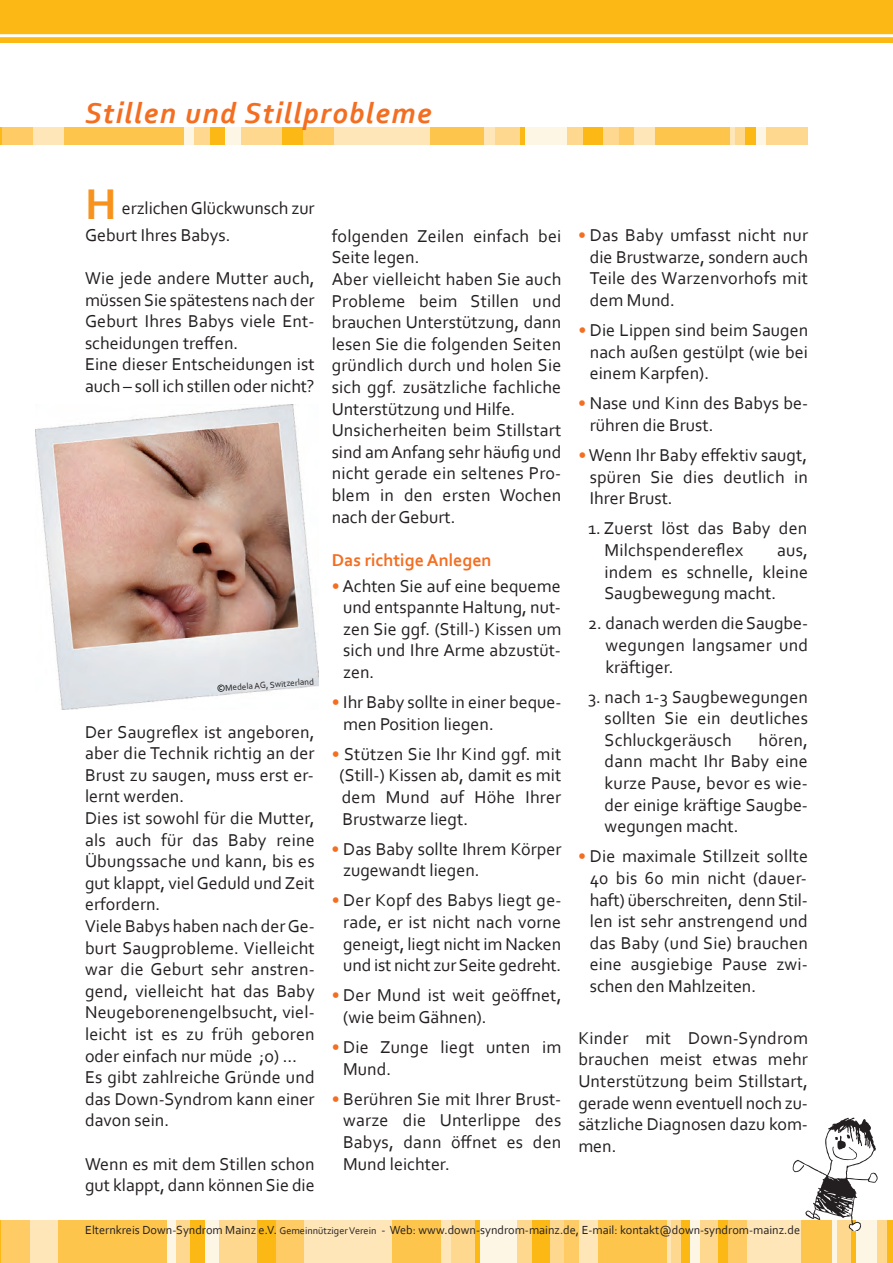
<style>
.page{position:relative;width:893px;height:1263px;background:#fff}
.page>*{position:absolute;margin:0;border:0;box-sizing:border-box;transform-origin:0 0}
.t1{font:700 45px "Corbel";color:#f7931d}
.t2{font:italic 700 30px "Corbel";letter-spacing:.05em;color:#f36e21}
.t3{font:18px/21.6px "Corbel";letter-spacing:.005em;color:#231f20;text-align:justify}
.t4{font:700 18px "Corbel";color:#f36e21}
.t5{font:12.3px "Corbel";color:#231f20}
.t6{font:9px "Corbel";color:#231f20}
.s1{color:#f36e21}
.s2{font-size:10.5px;color:#000}
.s3{font-size:10.2px}
</style>
<div class="page">
<div style="left:0;top:0;width:893px;height:43px;background:#fcb814"></div>
<hr style="left:0;top:34px;width:893px;height:3px;background:#fff">
<hr style="left:0;top:1220px;width:1px;height:43px;background:#fcb814">
<div style="left:1px;top:1220px;width:29px;height:43px;background:#fecb64"></div>
<div style="left:30px;top:1220px;width:28px;height:43px;background:#fee6b9"></div>
<div style="left:58px;top:1220px;width:109px;height:43px;background:#fec54d"></div>
<div style="left:167px;top:1220px;width:10px;height:43px;background:#fef6e5"></div>
<div style="left:177px;top:1220px;width:14px;height:43px;background:#fed88f"></div>
<div style="left:191px;top:1220px;width:14px;height:43px;background:#fcb814"></div>
<div style="left:205px;top:1220px;width:14px;height:43px;background:#fef6e5"></div>
<div style="left:219px;top:1220px;width:38px;height:43px;background:#fed88f"></div>
<div style="left:257px;top:1220px;width:19px;height:43px;background:#fcb814"></div>
<div style="left:276px;top:1220px;width:28px;height:43px;background:#fecb64"></div>
<div style="left:304px;top:1220px;width:88px;height:43px;background:#fee6b9"></div>
<div style="left:392px;top:1220px;width:50px;height:43px;background:#fec54d"></div>
<div style="left:442px;top:1220px;width:9px;height:43px;background:#fee6b9"></div>
<div style="left:451px;top:1220px;width:24px;height:43px;background:#fed88f"></div>
<div style="left:475px;top:1220px;width:5px;height:43px;background:#fcb814"></div>
<div style="left:480px;top:1220px;width:37px;height:43px;background:#fef6e5"></div>
<div style="left:517px;top:1220px;width:15px;height:43px;background:#fed88f"></div>
<div style="left:532px;top:1220px;width:19px;height:43px;background:#fcb814"></div>
<div style="left:551px;top:1220px;width:14px;height:43px;background:#fed88f"></div>
<div style="left:565px;top:1220px;width:14px;height:43px;background:#fecb64"></div>
<div style="left:579px;top:1220px;width:19px;height:43px;background:#fee6b9"></div>
<div style="left:598px;top:1220px;width:69px;height:43px;background:#fec54d"></div>
<hr style="left:667px;top:1220px;width:4px;height:43px;background:#fee6b9">
<div style="left:671px;top:1220px;width:10px;height:43px;background:#fed88f"></div>
<div style="left:681px;top:1220px;width:9px;height:43px;background:#fcb814"></div>
<div style="left:690px;top:1220px;width:10px;height:43px;background:#fef6e5"></div>
<div style="left:700px;top:1220px;width:19px;height:43px;background:#fed88f"></div>
<div style="left:719px;top:1220px;width:9px;height:43px;background:#fcb814"></div>
<div style="left:728px;top:1220px;width:19px;height:43px;background:#fecb64"></div>
<div style="left:747px;top:1220px;width:55px;height:43px;background:#fee6b9"></div>
<div style="left:802px;top:1220px;width:30px;height:43px;background:#fec54d"></div>
<div style="left:832px;top:1220px;width:5px;height:43px;background:#fef6e5"></div>
<div style="left:837px;top:1220px;width:14px;height:43px;background:#fed88f"></div>
<div style="left:851px;top:1220px;width:5px;height:43px;background:#fcb814"></div>
<div style="left:856px;top:1220px;width:21px;height:43px;background:#fef6e5"></div>
<div style="left:877px;top:1220px;width:10px;height:43px;background:#fed88f"></div>
<div style="left:887px;top:1220px;width:6px;height:43px;background:#fcb814"></div>
<svg style="left:792px;top:1117px;width:86px;height:114px"></svg>
<img style="left:35px;top:404px;width:284px;height:305px">
<hr style="left:0;top:128px;width:3px;height:17px;background:#fcb814">
<div style="left:3px;top:128px;width:31px;height:17px;background:#fecb64"></div>
<div style="left:34px;top:128px;width:31px;height:17px;background:#fee6b9"></div>
<div style="left:65px;top:128px;width:119px;height:17px;background:#fec54d"></div>
<div style="left:184px;top:128px;width:10px;height:17px;background:#fef6e5"></div>
<div style="left:194px;top:128px;width:16px;height:17px;background:#fed88f"></div>
<div style="left:210px;top:128px;width:15px;height:17px;background:#fcb814"></div>
<div style="left:225px;top:128px;width:16px;height:17px;background:#fef6e5"></div>
<div style="left:241px;top:128px;width:41px;height:17px;background:#fed88f"></div>
<div style="left:282px;top:128px;width:21px;height:17px;background:#fcb814"></div>
<div style="left:303px;top:128px;width:31px;height:17px;background:#fecb64"></div>
<div style="left:334px;top:128px;width:96px;height:17px;background:#fee6b9"></div>
<div style="left:430px;top:128px;width:54px;height:17px;background:#fec54d"></div>
<div style="left:484px;top:128px;width:11px;height:17px;background:#fee6b9"></div>
<div style="left:495px;top:128px;width:26px;height:17px;background:#fed88f"></div>
<div style="left:521px;top:128px;width:5px;height:17px;background:#fcb814"></div>
<div style="left:526px;top:128px;width:41px;height:17px;background:#fef6e5"></div>
<div style="left:567px;top:128px;width:16px;height:17px;background:#fed88f"></div>
<div style="left:583px;top:128px;width:20px;height:17px;background:#fcb814"></div>
<div style="left:603px;top:128px;width:16px;height:17px;background:#fed88f"></div>
<div style="left:619px;top:128px;width:15px;height:17px;background:#fecb64"></div>
<div style="left:634px;top:128px;width:21px;height:17px;background:#fee6b9"></div>
<div style="left:655px;top:128px;width:75px;height:17px;background:#fec54d"></div>
<div style="left:730px;top:128px;width:5px;height:17px;background:#fee6b9"></div>
<div style="left:735px;top:128px;width:11px;height:17px;background:#fed88f"></div>
<div style="left:746px;top:128px;width:10px;height:17px;background:#fcb814"></div>
<div style="left:756px;top:128px;width:10px;height:17px;background:#fef6e5"></div>
<div style="left:766px;top:128px;width:42px;height:17px;background:#fed88f"></div>
<h2 class="t2" style="left:85px;top:94px;width:348px">Stillen und Stillprobleme</h2>
<h1 class="t1" style="left:85px;top:176px;width:33px">H</h1>
<p class="t3" style="left:85px;top:194px;width:231px;line-height:27px;text-indent:37px">erzlichen Glückwunsch zur<br>Geburt Ihres Babys.</p>
<p class="t3" style="left:85px;top:267px;width:231px;text-align:left">Wie jede andere Mutter auch, müssen Sie spätestens nach der<br>Geburt Ihres Babys viele Ent‐ scheidungen treffen.<br>Eine dieser Entscheidungen ist auch – soll ich stillen oder nicht?</p>
<p class="t3" style="left:590px;top:224px;width:220px;text-indent:-11px"><span class="s1">•</span> Das Baby umfasst nicht nur die Brustwarze, sondern auch Teile des Warzenvorhofs mit dem Mund.</p>
<p class="t3" style="left:590px;top:319px;width:220px;text-indent:-11px"><span class="s1">•</span> Die Lippen sind beim Saugen nach außen gestülpt (wie bei einem Karpfen).</p>
<p class="t3" style="left:590px;top:392px;width:220px;text-indent:-11px"><span class="s1">•</span> Nase und Kinn des Babys be‐ rühren die Brust.</p>
<p class="t3" style="left:590px;top:444px;width:220px;text-indent:-11px"><span class="s1">•</span> Wenn Ihr Baby effektiv saugt, spüren Sie dies deutlich in Ihrer Brust.</p>
<p class="t3" style="left:604px;top:517px;width:205px;text-indent:-16px">1. Zuerst löst das Baby den<br>Milchspendereflex</p>
<p class="t3" style="left:332px;top:225px;width:231px;text-align:left">folgenden Zeilen einfach bei<br>Seite legen.<br>Aber vielleicht haben Sie auch<br>Probleme beim Stillen und brauchen Unterstützung, dann lesen Sie die folgenden Seiten gründlich durch und holen Sie sich ggf. zusätzliche fachliche<br>Unterstützung und Hilfe.<br>Unsicherheiten beim Stillstart sind am Anfang sehr häufig und nicht gerade ein seltenes Pro‐ blem in den ersten Wochen nach der Geburt.</p>
<p class="t4" style="left:332px;top:549px;width:161px">Das richtige Anlegen</p>
<p class="t3" style="left:343px;top:575px;width:220px;text-indent:-11px"><span class="s1">•</span> Achten Sie auf eine bequeme und entspannte Haltung, nut‐ zen Sie ggf. (Still‐) Kissen um sich und Ihre Arme abzustüt‐ zen.</p>
<p class="t3" style="left:343px;top:691px;width:220px;text-indent:-11px"><span class="s1">•</span> Ihr Baby sollte in einer beque‐ men Position liegen.</p>
<p class="t3" style="left:340px;top:743px;width:223px;text-indent:-8px"><span class="s1">•</span> Stützen Sie Ihr Kind ggf. mit (Still‐) Kissen ab, damit es mit dem Mund auf Höhe Ihrer Brustwarze liegt.</p>
<p class="t3" style="left:343px;top:838px;width:220px;text-indent:-11px"><span class="s1">•</span> Das Baby sollte Ihrem Körper zugewandt liegen.</p>
<p class="t3" style="left:343px;top:889px;width:220px;text-indent:-11px"><span class="s1">•</span> Der Kopf des Babys liegt ge‐ rade, er ist nicht nach vorne geneigt, liegt nicht im Nacken und ist nicht zur Seite gedreht.</p>
<p class="t3" style="left:343px;top:984px;width:220px;text-indent:-11px"><span class="s1">•</span> Der Mund ist weit geöffnet, (wie beim Gähnen).</p>
<p class="t3" style="left:343px;top:1036px;width:220px;text-indent:-11px"><span class="s1">•</span> Die Zunge liegt unten im<br>Mund.</p>
<p class="t3" style="left:343px;top:1088px;width:220px;text-indent:-11px"><span class="s1">•</span> Berühren Sie mit Ihrer Brust‐ warze die Unterlippe des Babys, dann öffnet es den Mund leichter.</p>
<p class="t3" style="left:604px;top:539px;width:205px;text-indent:173px">aus, indem es schnelle, kleine Saugbewegung macht.</p>
<p class="t3" style="left:605px;top:612px;width:204px;text-indent:-17px">2. danach werden die Saugbe‐ wegungen langsamer und kräftiger.</p>
<p class="t3" style="left:605px;top:686px;width:205px;text-indent:-16px">3. nach 1‐3 Saugbewegungen sollten Sie ein deutliches Schluckgeräusch</p>
<p class="t6" style="left:216px;top:683px;width:99px;rotate:-4deg"><span class="s2">©</span>Medela AG, Switzerland</p>
<p class="t3" style="left:85px;top:721px;width:231px;text-align:left">Der Saugreflex ist angeboren, aber die Technik richtig an der<br>Brust zu saugen, muss erst er‐ lernt werden.<br>Dies ist sowohl für die Mutter, als auch für das Baby reine<br>Übungssache und kann, bis es gut klappt, viel Geduld und Zeit erfordern.<br>Viele Babys haben nach der Ge‐ burt Saugprobleme. Vielleicht war die Geburt sehr anstren‐ gend, vielleicht hat das Baby<br>Neugeborenengelbsucht, viel‐ leicht ist es zu früh geboren oder einfach nur müde ;o) …<br>Es gibt zahlreiche Gründe und das Down‐Syndrom kann einer davon sein.</p>
<p class="t3" style="left:85px;top:1153px;width:231px">Wenn es mit dem Stillen schon gut klappt, dann können Sie die</p>
<p class="t5" style="left:85px;top:1222px;width:716px">Elternkreis Down‐Syndrom Mainz e.V. <span class="s3">Gemeinnütziger Verein</span> ‐ Web: www.down‐syndrom‐mainz.de, E‐mail: kontakt@down‐syndrom‐mainz.de</p>
<p class="t3" style="left:605px;top:729px;width:205px;text-indent:154px">hören, dann macht Ihr Baby eine kurze Pause, bevor es wie‐ der einige kräftige Saugbe‐ wegungen macht.</p>
<p class="t3" style="left:590px;top:845px;width:220px;text-indent:-11px"><span class="s1">•</span> Die maximale Stillzeit sollte 40 bis 60 min nicht (dauer‐ haft) überschreiten, denn Stil‐ len ist sehr anstrengend und das Baby (und Sie) brauchen eine ausgiebige Pause zwi‐ schen den Mahlzeiten.</p>
<p class="t3" style="left:578px;top:1027px;width:231px">Kinder mit Down‐Syndrom brauchen meist etwas mehr Unterstützung beim Stillstart, gerade wenn eventuell noch zu‐ sätzliche Diagnosen dazu kom‐ men.</p>
</div>
